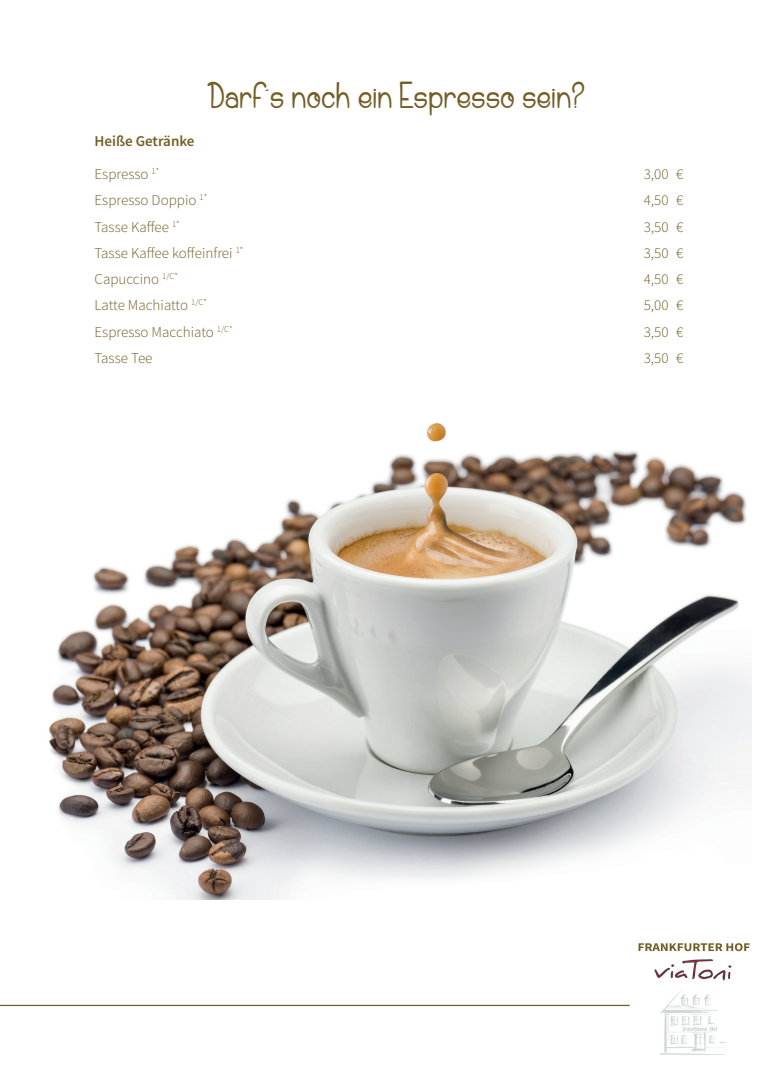
<style>
.page{position:relative;width:784px;height:1085px;background:#fff}
.page>*{position:absolute;margin:0;border:0;box-sizing:border-box;transform-origin:0 0}
.t1{font:37.5px "Saint Andrewdes Kiwis";letter-spacing:.01em;color:#745e26}
.t2{font:300 15px "Source Sans Pro";color:#745e26}
.t3{font:600 15px "Source Sans Pro";color:#745e26}
</style>
<div class="page">
<img style="left:49px;top:423px;width:702px;height:476px">
<svg style="left:638px;top:943px;width:111px;height:8px"></svg>
<img style="left:620px;top:959px;width:112px;height:96px">
<hr style="left:0;top:1004px;width:629px;height:1px;background:#745e26">
<h1 class="t1" style="left:211px;top:77px;width:378px">Darf´s noch ein Espresso sein?</h1>
<p class="t3" style="left:94px;top:131px;width:101px">Heiße Getränke</p>
<p class="t2" style="left:94px;top:165px;width:66px">Espresso <sup>1*</sup></p>
<p class="t2" style="left:643px;top:165px;width:41px">3,00 €</p>
<p class="t2" style="left:94px;top:191px;width:114px">Espresso Doppio <sup>1*</sup></p>
<p class="t2" style="left:643px;top:191px;width:41px">4,50 €</p>
<p class="t2" style="left:94px;top:217px;width:87px">Tasse Kaffee <sup>1*</sup></p>
<p class="t2" style="left:643px;top:217px;width:41px">3,50 €</p>
<p class="t2" style="left:94px;top:243px;width:150px">Tasse Kaffee koffeinfrei <sup>1*</sup></p>
<p class="t2" style="left:643px;top:243px;width:41px">3,50 €</p>
<p class="t2" style="left:94px;top:270px;width:85px">Capuccino <sup>1/C*</sup></p>
<p class="t2" style="left:643px;top:270px;width:41px">4,50 €</p>
<p class="t2" style="left:94px;top:296px;width:114px">Latte Machiatto <sup>1/C*</sup></p>
<p class="t2" style="left:643px;top:296px;width:41px">5,00 €</p>
<p class="t2" style="left:94px;top:322px;width:139px">Espresso Macchiato <sup>1/C*</sup></p>
<p class="t2" style="left:643px;top:322px;width:41px">3,50 €</p>
<p class="t2" style="left:94px;top:348px;width:59px">Tasse Tee</p>
<p class="t2" style="left:643px;top:348px;width:41px">3,50 €</p>
</div>
